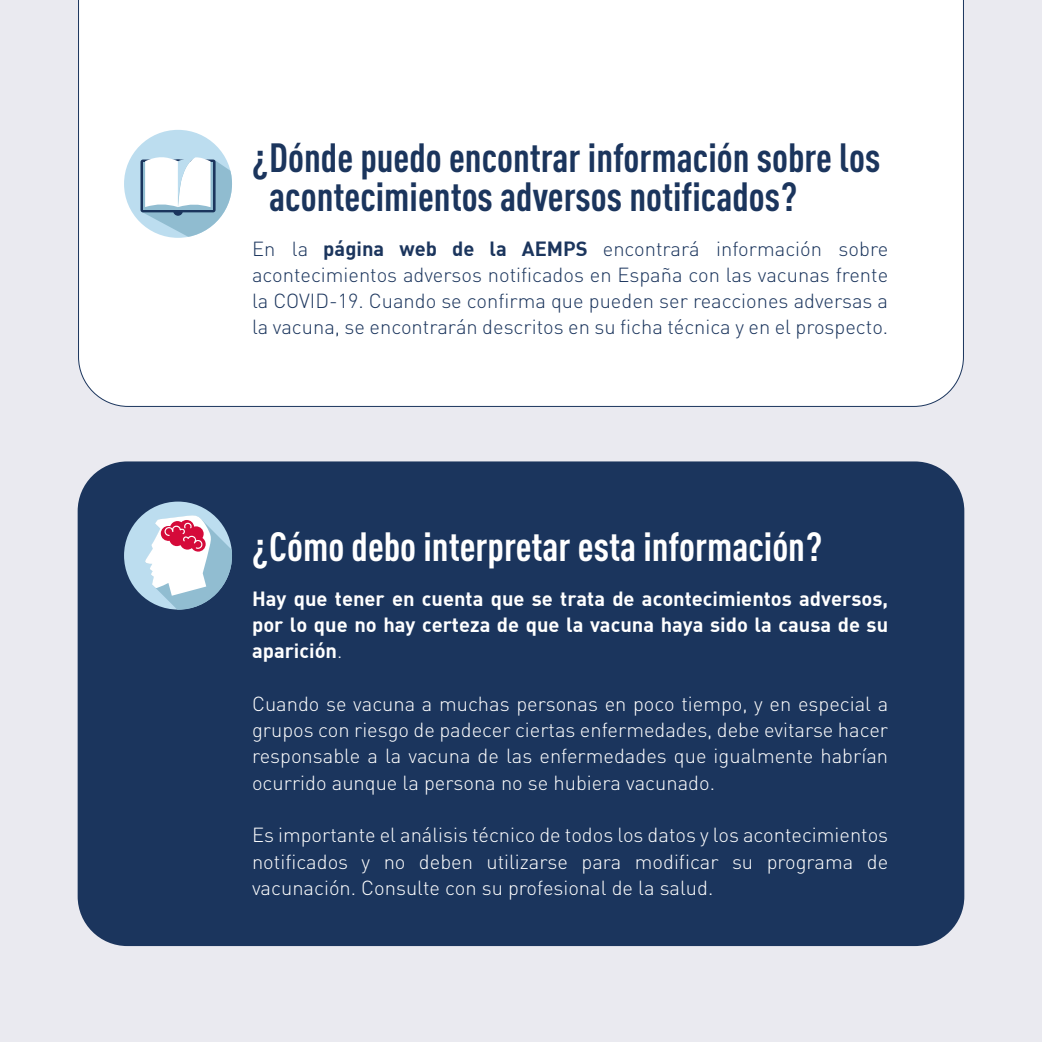
<style>
.page{position:relative;width:1042px;height:1042px;background:#eaeaf0}
.page>*{position:absolute;margin:0;border:0;box-sizing:border-box;transform-origin:0 0}
.t1{font:700 condensed 40.25px/38.5px "DIN Pro";color:#1b355d}
.t2{font:700 condensed 40.25px "DIN Pro";color:#fff}
.t3{font:300 20.12px/26.2px "DIN Pro";color:#fff;text-align:justify}
.t4{font:300 20.12px/26.2px "DIN Pro";color:#1b355d;text-align:justify}
.t5{font:700 20.12px/26.2px "DIN";color:#fff;text-align:justify}
.s1{font-family:"DIN";font-weight:700}
.s2{font-family:"DIN Pro";font-weight:300}
</style>
<div class="page">
<div style="left:78px;top:0;width:886px;height:407px;background:#fff"></div>
<div style="left:78px;top:461px;width:886px;height:485px;background:#1b355d;border-radius:50px"></div>
<div style="left:124px;top:130px;width:108px;height:108px;background:#bcddef;border-radius:50%"></div>
<div style="left:140px;top:159px;width:41px;height:53px;background:#1b355d;border-radius:2px"></div>
<svg style="left:142px;top:156px;width:90px;height:82px;background:#c6dae5"></svg>
<div style="left:124px;top:501px;width:108px;height:108px;background:#bcddef;border-radius:50%"></div>
<svg style="left:145px;top:515px;width:87px;height:95px"></svg>
<h1 class="t1" style="left:269px;top:135px;width:612px;text-indent:-17px">¿Dónde puedo encontrar información sobre los acontecimientos adversos notificados?</h1>
<p class="t4" style="left:252px;top:233px;width:638px">En la <span class="s1">página web de la AEMPS</span> encontrará información sobre acontecimientos adversos notificados en España con las vacunas frente la COVID-19. Cuando se confirma que pueden ser reacciones adversas a la vacuna, se encontrarán descritos en su ficha técnica y en el prospecto.</p>
<h1 class="t2" style="left:252px;top:516px;width:572px">¿Cómo debo interpretar esta información?</h1>
<p class="t5" style="left:252px;top:585px;width:638px">Hay que tener en cuenta que se trata de acontecimientos adversos, por lo que no hay certeza de que la vacuna haya sido la causa de su aparición<span class="s2">.</span></p>
<p class="t3" style="left:252px;top:689px;width:638px">Cuando se vacuna a muchas personas en poco tiempo, y en especial a grupos con riesgo de padecer ciertas enfermedades, debe evitarse hacer responsable a la vacuna de las enfermedades que igualmente habrían ocurrido aunque la persona no se hubiera vacunado.</p>
<p class="t3" style="left:252px;top:820px;width:638px">Es importante el análisis técnico de todos los datos y los acontecimientos notificados y no deben utilizarse para modificar su programa de vacunación. Consulte con su profesional de la salud.</p>
</div>
